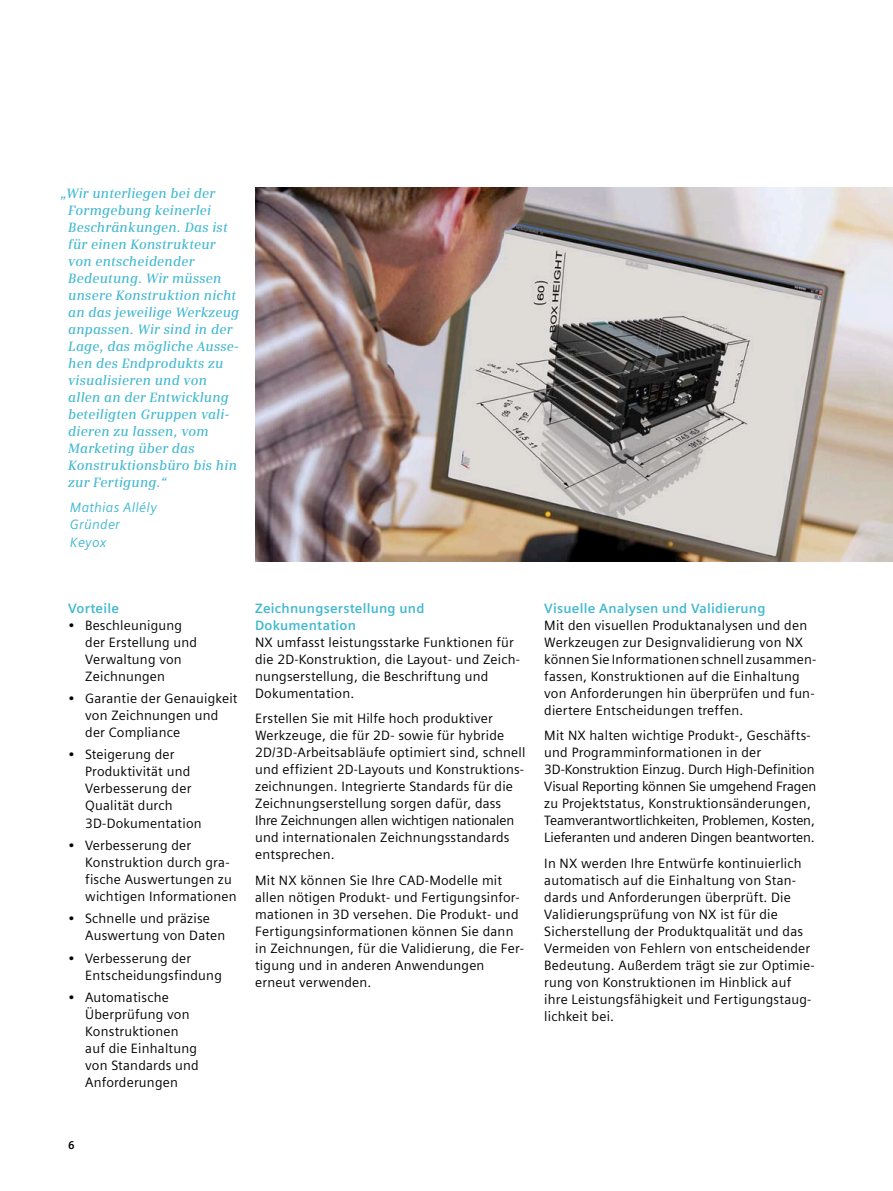
<style>
.page{position:relative;width:893px;height:1191px;background:#fff}
.page>*{position:absolute;margin:0;border:0;box-sizing:border-box;transform-origin:0 0}
.t1{font:13.5px/17px "Siemens Sans Global";letter-spacing:.015em;color:#000}
.t2{font:italic 600 13.5px/17px "Siemens Serif";letter-spacing:.015em;color:#43b9d1}
.t3{font:13.5px/17px "Siemens Sans Global";letter-spacing:-.01em;color:#000}
.t4{font:700 13.5px/17px "Siemens Sans Global";letter-spacing:.015em;color:#43b9d1}
.t5{font:italic 13.5px/17px "Siemens Sans Global";letter-spacing:.015em;color:#43b9d1}
.t6{font:700 11.25px "Siemens Sans Global";color:#000}
</style>
<div class="page">
<img style="left:255px;top:187px;width:638px;height:374px">
<p class="t2" style="left:68px;top:184px;width:173px;text-indent:-8px">„Wir unterliegen bei der<br>Formgebung keinerlei<br>Beschränkungen. Das ist für einen Konstrukteur von entscheidender<br>Bedeutung. Wir müssen unsere Konstruktion nicht an das jeweilige Werkzeug anpassen. Wir sind in der<br>Lage, das mögliche Ausse&shy;hen des Endprodukts zu visualisieren und von allen an der Entwicklung beteiligten Gruppen vali&shy;dieren zu lassen, vom<br>Marketing über das<br>Konstruktionsbüro bis hin zur Fertigung.“</p>
<p class="t5" style="left:70px;top:499px;width:88px">Mathias Allély<br>Gründer<br>Keyox</p>
<p class="t4" style="left:68px;top:599px;width:52px">Vorteile</p>
<p class="t1" style="left:85px;top:617px;width:113px;text-indent:-17px">• Beschleunigung der Erstellung und<br>Verwaltung von<br>Zeichnungen</p>
<p class="t1" style="left:85px;top:690px;width:154px;text-indent:-17px">• Garantie der Genauigkeit von Zeichnungen und der Compliance</p>
<p class="t1" style="left:85px;top:747px;width:118px;text-indent:-17px">• Steigerung der<br>Produktivität und<br>Verbesserung der<br>Qualität durch<br>3D-Dokumentation</p>
<p class="t1" style="left:85px;top:837px;width:153px;text-indent:-17px">• Verbesserung der<br>Konstruktion durch gra&shy;fische Auswertungen zu wichtigen Informationen</p>
<p class="t1" style="left:85px;top:910px;width:142px;text-indent:-17px">• Schnelle und präzise<br>Auswertung von Daten</p>
<p class="t1" style="left:85px;top:950px;width:138px;text-indent:-17px">• Verbesserung der<br>Entscheidungsfindung</p>
<p class="t1" style="left:85px;top:989px;width:115px;text-indent:-17px">• Automatische<br>Überprüfung von<br>Konstruktionen auf die Einhaltung von Standards und<br>Anforderungen</p>
<p class="t4" style="left:255px;top:599px;width:171px">Zeichnungserstellung und<br>Dokumentation</p>
<p class="t1" style="left:255px;top:634px;width:266px">NX umfasst leistungsstarke Funktionen für die 2D-Konstruktion, die Layout- und Zeich&shy;nungserstellung, die Beschriftung und Dokumentation.</p>
<p class="t1" style="left:255px;top:710px;width:272px">Erstellen Sie mit Hilfe hoch produktiver Werkzeuge, die für 2D- sowie für hybride 2D/3D-Arbeitsabläufe optimiert sind, schnell und effizient 2D-Layouts und Konstruktions&shy;zeichnungen. Integrierte Standards für die Zeichnungserstellung sorgen dafür, dass Ihre Zeichnungen allen wichtigen nationalen und internationalen Zeichnungsstandards entsprechen.</p>
<p class="t1" style="left:255px;top:872px;width:270px">Mit NX können Sie Ihre CAD-Modelle mit allen nötigen Produkt- und Fertigungsinfor&shy;mationen in 3D versehen. Die Produkt- und Fertigungsinformationen können Sie dann in Zeichnungen, für die Validierung, die Fer&shy;tigung und in anderen Anwendungen erneut verwenden.</p>
<p class="t4" style="left:544px;top:599px;width:223px">Visuelle Analysen und Validierung</p>
<p class="t1" style="left:544px;top:617px;width:274px">Mit den visuellen Produktanalysen und den Werkzeugen zur Designvalidierung von NX können Sie Informationen schnell zusammen&shy;fassen, Konstruktionen auf die Einhaltung von Anforderungen hin überprüfen und fun&shy;diertere Entscheidungen treffen.</p>
<p class="t3" style="left:544px;top:727px;width:273px">Mit NX halten wichtige Produkt-, Geschäfts&shy;und Programminformationen in der 3D-Konstruktion Einzug. Durch High-Definition Visual Reporting können Sie umgehend Fragen zu Projektstatus, Konstruktionsänderungen, Teamverantwortlichkeiten, Problemen, Kosten, Lieferanten und anderen Dingen beantworten.</p>
<p class="t1" style="left:544px;top:855px;width:272px">In NX werden Ihre Entwürfe kontinuierlich automatisch auf die Einhaltung von Stan&shy;dards und Anforderungen überprüft. Die Validierungsprüfung von NX ist für die Sicherstellung der Produktqualität und das Vermeiden von Fehlern von entscheidender Bedeutung. Außerdem trägt sie zur Optimie&shy;rung von Konstruktionen im Hinblick auf ihre Leistungsfähigkeit und Fertigungstaug&shy;lichkeit bei.</p>
<p class="t6" style="left:68px;top:1138px;width:8px">6</p>
</div>
